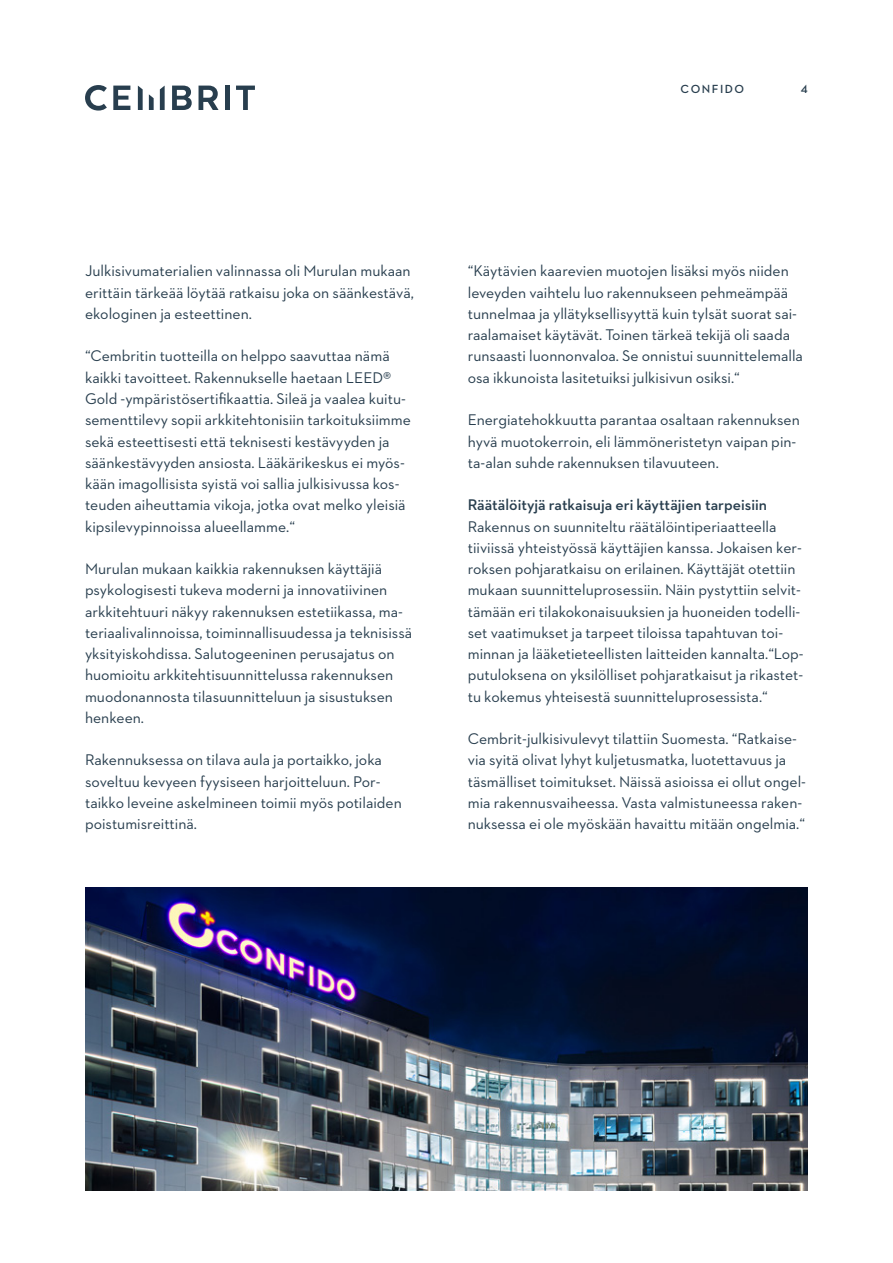
<style>
.page{position:relative;width:893px;height:1263px;background:#fff}
.page>*{position:absolute;margin:0;border:0;box-sizing:border-box;transform-origin:0 0}
.Cembrit_Body{font:15.75px/21.3px "Neutraface 2 Text";color:#283e4e}
.Cembrit_Body-2{font:600 15.75px "Neutraface 2 Text";color:#283e4e}
.t1{font:600 12px "Neutraface 2 Text";letter-spacing:.125em;color:#283e4e}
</style>
<div class="page">
<svg style="left:85px;top:85px;width:22px;height:26px"></svg>
<svg style="left:113px;top:86px;width:17px;height:24px"></svg>
<svg style="left:172px;top:86px;width:20px;height:24px"></svg>
<svg style="left:199px;top:86px;width:20px;height:24px"></svg>
<div style="left:225px;top:86px;width:5px;height:24px;background:#283e4e"></div>
<svg style="left:236px;top:86px;width:19px;height:24px"></svg>
<svg style="left:138px;top:86px;width:5px;height:24px"></svg>
<svg style="left:149px;top:94px;width:5px;height:16px"></svg>
<svg style="left:160px;top:86px;width:5px;height:24px"></svg>
<img style="left:85px;top:887px;width:723px;height:304px">
<p class="t1" style="left:681px;top:82px;width:65px">CONFIDO</p>
<p class="t1" style="left:801px;top:82px;width:8px">4</p>
<p class="Cembrit_Body" style="left:85px;top:260px;width:330px">Julkisivumaterialien valinnassa oli Murulan mukaan erittäin tärkeää löytää ratkaisu joka on säänkestävä, ekologinen ja esteettinen.</p>
<p class="Cembrit_Body" style="left:85px;top:345px;width:327px">“Cembritin tuotteilla on helppo saavuttaa nämä kaikki tavoitteet. Rakennukselle haetaan LEED® Gold -ympäristösertifikaattia. Sileä ja vaalea kuitu&shy;sementtilevy sopii arkkitehtonisiin tarkoituksiimme sekä esteettisesti että teknisesti kestävyyden ja säänkestävyyden ansiosta. Lääkärikeskus ei myös&shy;kään imagollisista syistä voi sallia julkisivussa kos&shy;teuden aiheuttamia vikoja, jotka ovat melko yleisiä kipsilevypinnoissa alueellamme.“</p>
<p class="Cembrit_Body" style="left:85px;top:558px;width:329px">Murulan mukaan kaikkia rakennuksen käyttäjiä psykologisesti tukeva moderni ja innovatiivinen arkkitehtuuri näkyy rakennuksen estetiikassa, ma&shy;teriaalivalinnoissa, toiminnallisuudessa ja teknisissä yksityiskohdissa. Salutogeeninen perusajatus on huomioitu arkkitehtisuunnittelussa rakennuksen muodonannosta tilasuunnitteluun ja sisustuksen henkeen.</p>
<p class="Cembrit_Body" style="left:85px;top:749px;width:318px">Rakennuksessa on tilava aula ja portaikko, joka soveltuu kevyeen fyysiseen harjoitteluun. Por&shy;taikko leveine askelmineen toimii myös potilaiden poistumisreittinä.</p>
<p class="Cembrit_Body" style="left:468px;top:260px;width:337px">“Käytävien kaarevien muotojen lisäksi myös niiden leveyden vaihtelu luo rakennukseen pehmeämpää tunnelmaa ja yllätyksellisyyttä kuin tylsät suorat sai&shy;raalamaiset käytävät. Toinen tärkeä tekijä oli saada runsaasti luonnonvaloa. Se onnistui suunnittelemalla osa ikkunoista lasitetuiksi julkisivun osiksi.“</p>
<p class="Cembrit_Body" style="left:468px;top:409px;width:334px">Energiatehokkuutta parantaa osaltaan rakennuksen hyvä muotokerroin, eli lämmöneristetyn vaipan pin&shy;ta-alan suhde rakennuksen tilavuuteen.</p>
<p class="Cembrit_Body-2" style="left:468px;top:495px;width:301px">Räätälöityjä ratkaisuja eri käyttäjien tarpeisiin</p>
<p class="Cembrit_Body" style="left:468px;top:515px;width:337px">Rakennus on suunniteltu räätälöintiperiaatteella tiiviissä yhteistyössä käyttäjien kanssa. Jokaisen ker&shy;roksen pohjaratkaisu on erilainen. Käyttäjät otettiin mukaan suunnitteluprosessiin. Näin pystyttiin selvit&shy;tämään eri tilakokonaisuuksien ja huoneiden todelli&shy;set vaatimukset ja tarpeet tiloissa tapahtuvan toi&shy;minnan ja lääketieteellisten laitteiden kannalta.“Lop&shy;putuloksena on yksilölliset pohjaratkaisut ja rikastet&shy;tu kokemus yhteisestä suunnitteluprosessista.“</p>
<p class="Cembrit_Body" style="left:468px;top:728px;width:340px">Cembrit-julkisivulevyt tilattiin Suomesta. “Ratkaise&shy;via syitä olivat lyhyt kuljetusmatka, luotettavuus ja täsmälliset toimitukset. Näissä asioissa ei ollut ongel&shy;mia rakennusvaiheessa. Vasta valmistuneessa raken&shy;nuksessa ei ole myöskään havaittu mitään ongelmia.“</p>
</div>
